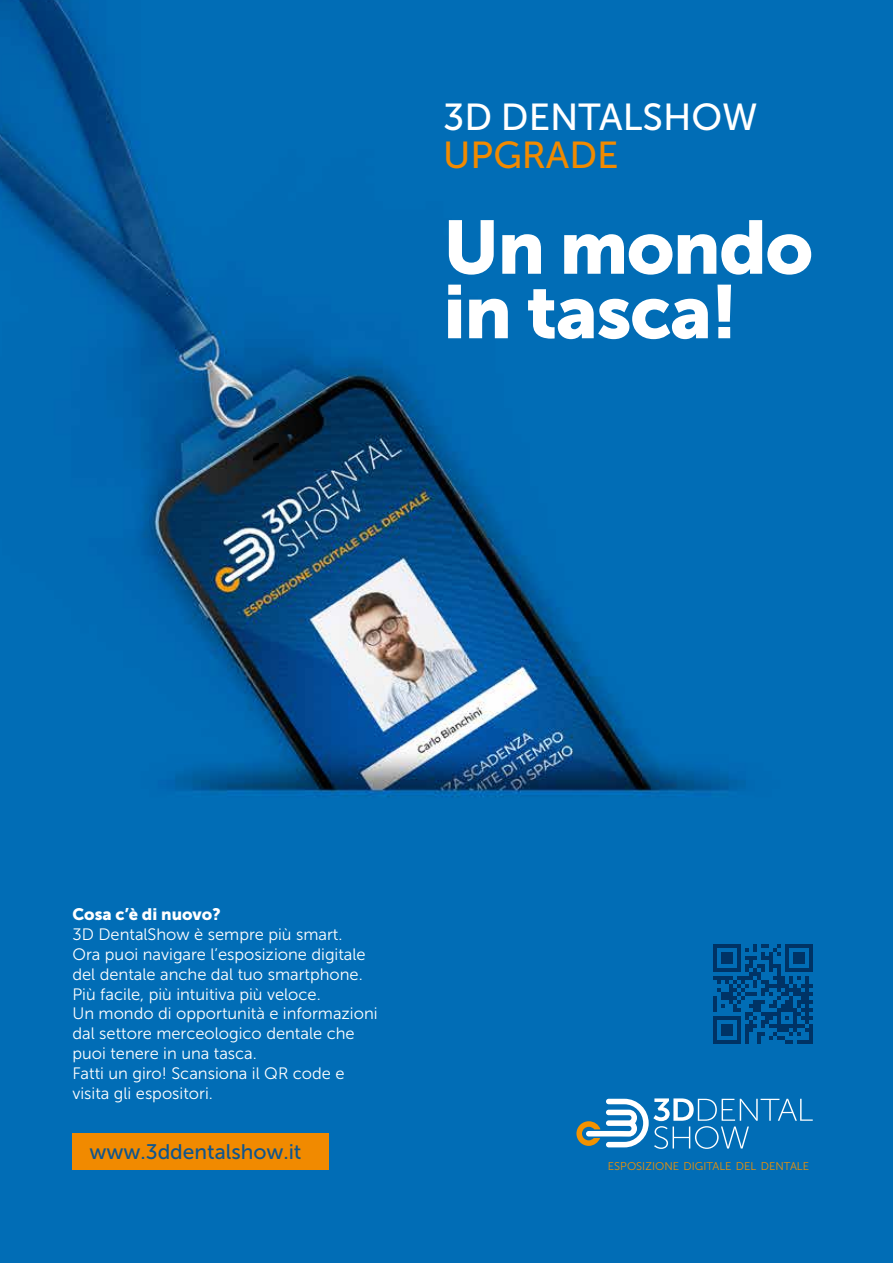
<style>
.page{position:relative;width:893px;height:1263px;background:#fff}
.page>*{position:absolute;margin:0;border:0;box-sizing:border-box;transform-origin:0 0}
.t1{font:75px/64.5px "Museo Sans 900";letter-spacing:-.02em;color:#fff}
.t2{font:37.5px "Museo Sans 500";color:#fff}
.t3{font:37.5px "Museo Sans 500";color:#f18a00}
.t4{font:21px "Museo Sans 500";color:#0e558e}
.t5{font:16.5px/19.8px "Museo Sans 300";color:#fff}
.t6{font:16.5px "Museo Sans 900";color:#fff}
.t7{font:11.25px "Museo Sans 300";color:#f39200}
</style>
<div class="page">
<img style="left:0;top:0;width:893px;height:1263px">
<div style="left:72px;top:1133px;width:257px;height:36px;background:#f18a00"></div>
<svg style="left:576px;top:1098px;width:237px;height:51px;background:#378abf"></svg>
<svg style="left:713px;top:944px;width:100px;height:100px;background:#004f8c"></svg>
<h2 class="t2" style="left:443px;top:97px;width:316px">3D DENTALSHOW</h2>
<h2 class="t3" style="left:443px;top:134px;width:177px">UPGRADE</h2>
<h1 class="t1" style="left:443px;top:215px;width:371px">Un mondo in tasca!</h1>
<p class="t6" style="left:72px;top:905px;width:150px">Cosa c’è di nuovo?</p>
<p class="t5" style="left:72px;top:925px;width:307px">3D DentalShow è sempre più smart.<br>Ora puoi navigare l’esposizione digitale del dentale anche dal tuo smartphone.<br>Più facile, più intuitiva più veloce.<br>Un mondo di opportunità e informazioni dal settore merceologico dentale che puoi tenere in una tasca.<br>Fatti un giro! Scansiona il QR code e visita gli espositori.</p>
<p class="t4" style="left:89px;top:1140px;width:214px">www.3ddentalshow.it</p>
<p class="t7" style="left:608px;top:1160px;width:203px">ESPOSIZIONE DIGITALE DEL DENTALE</p>
</div>
